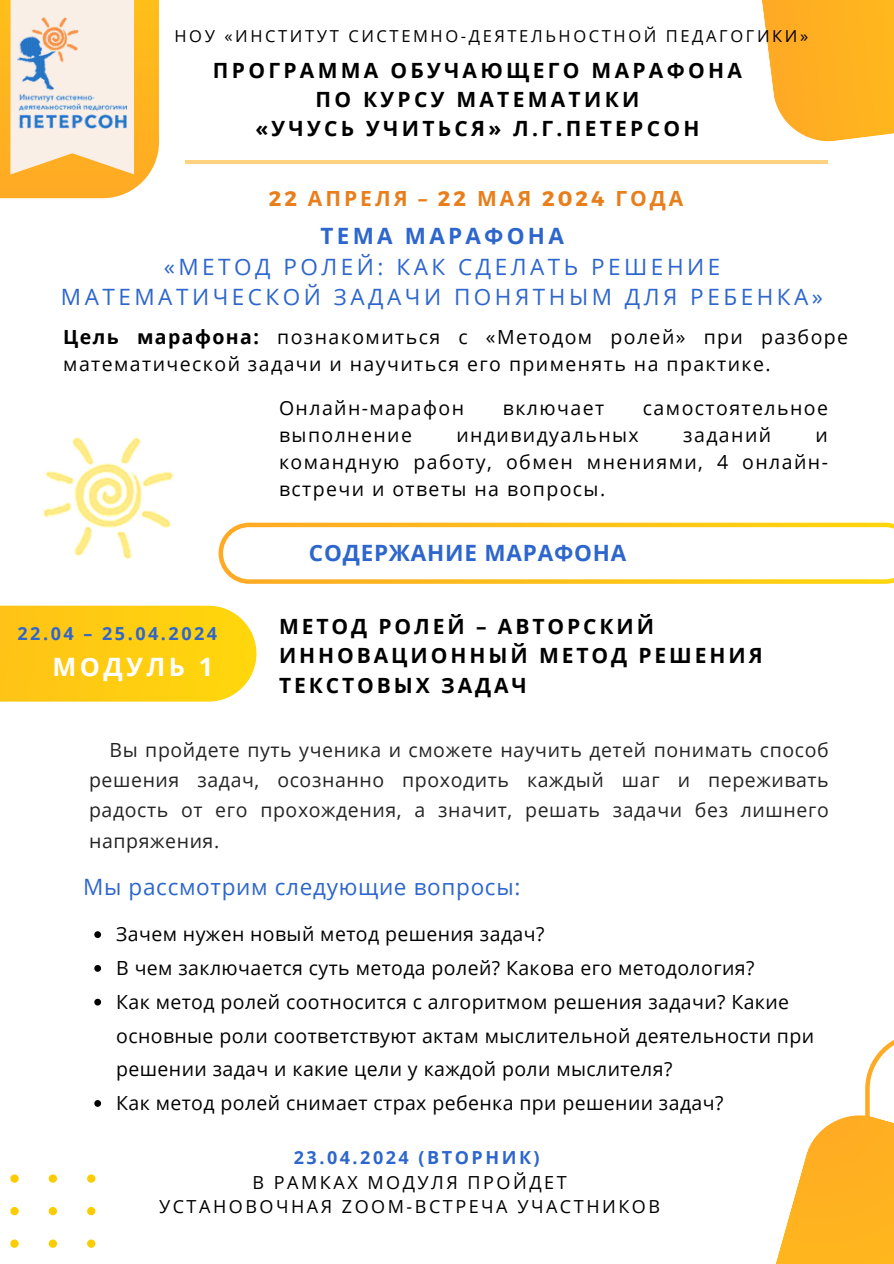
<style>
.page{position:relative;width:894px;height:1264px;background:#fff}
.page>*{position:absolute;margin:0;border:0;box-sizing:border-box;transform-origin:0 0}
.t1{font:700 25.35px "Open Sans";letter-spacing:.14em;color:#fff}
.t2{font:22.5px/30.3px "Open Sans";letter-spacing:.155em;color:#2d66cc;text-align:center}
.t3{font:22.5px "Open Sans";letter-spacing:.03em;color:#2d66cc}
.t4{font:700 22.5px "Open Sans";letter-spacing:.035em;color:#2d66cc}
.t5{font:700 21px/29.2px "Open Sans";letter-spacing:.155em;color:#000;text-align:center}
.t6{font:700 21px "Noto Sans";letter-spacing:.145em;color:#e87e1c}
.t7{font:19.5px/33.8px "Open Sans";letter-spacing:.02em;color:#000}
.t8{font:19.5px/27px "Open Sans";letter-spacing:.075em;color:#000}
.t9{font:19.5px/30.3px "Open Sans";letter-spacing:.03em;color:#242424;text-align:justify}
.t10{font:18px "Open Sans";letter-spacing:.14em;color:#000}
.t11{font:700 18px "Open Sans";letter-spacing:.14em;color:#2d66cc}
.t12{font:16.5px "Open Sans";letter-spacing:.16em;color:#000}
.s1{font-family:"Montserrat"}
.s2{font-weight:700}
</style>
<div class="page">
<svg style="left:762px;top:0;width:131px;height:142px;background:#ffb939"></svg>
<svg style="left:94px;top:931px;width:7px;height:7px"></svg>
<svg style="left:94px;top:965px;width:7px;height:6px"></svg>
<svg style="left:94px;top:998px;width:7px;height:7px"></svg>
<svg style="left:94px;top:1100px;width:7px;height:6px"></svg>
<svg style="left:776px;top:1040px;width:117px;height:223px"></svg>
<svg style="left:0;top:0;width:159px;height:198px;background:#feb62f"></svg>
<div style="left:0;top:605px;width:256px;height:96px;background:#ffcd11"></div>
<svg style="left:218px;top:522px;width:675px;height:62px"></svg>
<svg style="left:10px;top:1174px;width:86px;height:73px"></svg>
<hr style="left:185px;top:160px;width:642px;height:3px;background:#ffd280">
<svg style="left:10px;top:0;width:124px;height:174px;background:#f9e5c9"></svg>
<img style="left:18px;top:17px;width:109px;height:112px">
<img style="left:43px;top:437px;width:131px;height:123px">
<p class="t12" style="left:174px;top:24px;width:635px">НОУ «ИНСТИТУТ СИСТЕМНО-ДЕЯТЕЛЬНОСТНОЙ ПЕДАГОГИКИ»</p>
<p class="t5" style="left:213px;top:55px;width:530px">ПРОГРАММА ОБУЧАЮЩЕГО МАРАФОНА<br>ПО КУРСУ МАТЕМАТИКИ<br>«УЧУСЬ УЧИТЬСЯ» Л.Г.ПЕТЕРСОН</p>
<h5 class="t6" style="left:269px;top:184px;width:416px"><span class="s1">22</span> АПРЕЛЯ <span class="s1">– 22</span> МАЯ <span class="s1">2024</span> ГОДА</h5>
<h2 class="t2" style="left:61px;top:220px;width:763px"><span class="s2">ТЕМА МАРАФОНА<br></span>«МЕТОД РОЛЕЙ: КАК СДЕЛАТЬ РЕШЕНИЕ<br>МАТЕМАТИЧЕСКОЙ ЗАДАЧИ ПОНЯТНЫМ ДЛЯ РЕБЕНКА»</h2>
<p class="t8" style="left:63px;top:323px;width:786px"><span class="s2">Цель марафона:</span> познакомиться с «Методом ролей» при разборе математической задачи и научиться его применять на практике.</p>
<h1 class="t8" style="left:279px;top:394px;width:187px">Онлайн-марафон</h1>
<h1 class="t8" style="left:502px;top:394px;width:103px">включает</h1>
<h1 class="t8" style="left:642px;top:394px;width:186px">самостоятельное</h1>
<h1 class="t8" style="left:279px;top:421px;width:134px">выполнение</h1>
<h1 class="t8" style="left:456px;top:421px;width:184px">индивидуальных</h1>
<h1 class="t8" style="left:683px;top:421px;width:89px">заданий</h1>
<h1 class="t7" style="left:279px;top:421px;width:550px;line-height:27px;text-align:justify;text-indent:536px">и командную работу, обмен мнениями, 4 онлайн&shy;встречи и ответы на вопросы.</h1>
<p class="t11" style="left:17px;top:621px;width:201px">22.04 – 25.04.2024</p>
<p class="t1" style="left:52px;top:648px;width:162px">МОДУЛЬ 1</p>
<h2 class="t4" style="left:309px;top:537px;width:319px">СОДЕРЖАНИЕ МАРАФОНА</h2>
<p class="t5" style="left:279px;top:611px;width:485px;text-align:left">МЕТОД РОЛЕЙ – АВТОРСКИЙ<br>ИННОВАЦИОННЫЙ МЕТОД РЕШЕНИЯ<br>ТЕКСТОВЫХ ЗАДАЧ</p>
<p class="t9" style="left:89px;top:734px;width:741px;text-indent:21px">Вы пройдете путь ученика и сможете научить детей понимать способ решения задач, осознанно проходить каждый шаг и переживать радость от его прохождения, а значит, решать задачи без лишнего напряжения.</p>
<p class="t3" style="left:83px;top:870px;width:438px">Мы рассмотрим следующие вопросы:</p>
<p class="t7" style="left:116px;top:916px;width:429px">Зачем нужен новый метод решения задач?</p>
<h2 class="t7" style="left:116px;top:950px;width:639px">В чем заключается суть метода ролей? Какова его методология?</h2>
<p class="t7" style="left:116px;top:984px;width:699px">Как метод ролей соотносится с алгоритмом решения задачи? Какие основные роли соответствуют актам мыслительной деятельности при решении задач и какие цели у каждой роли мыслителя?</p>
<h2 class="t7" style="left:116px;top:1085px;width:608px">Как метод ролей снимает страх ребенка при решении задач?</h2>
<p class="t11" style="left:294px;top:1144px;width:247px">23.04.2024 (ВТОРНИК)</p>
<p class="t10" style="left:252px;top:1169px;width:315px">В РАМКАХ МОДУЛЯ ПРОЙДЕТ</p>
<p class="t10" style="left:159px;top:1194px;width:502px">УСТАНОВОЧНАЯ ZOOM-ВСТРЕЧА УЧАСТНИКОВ</p>
</div>
